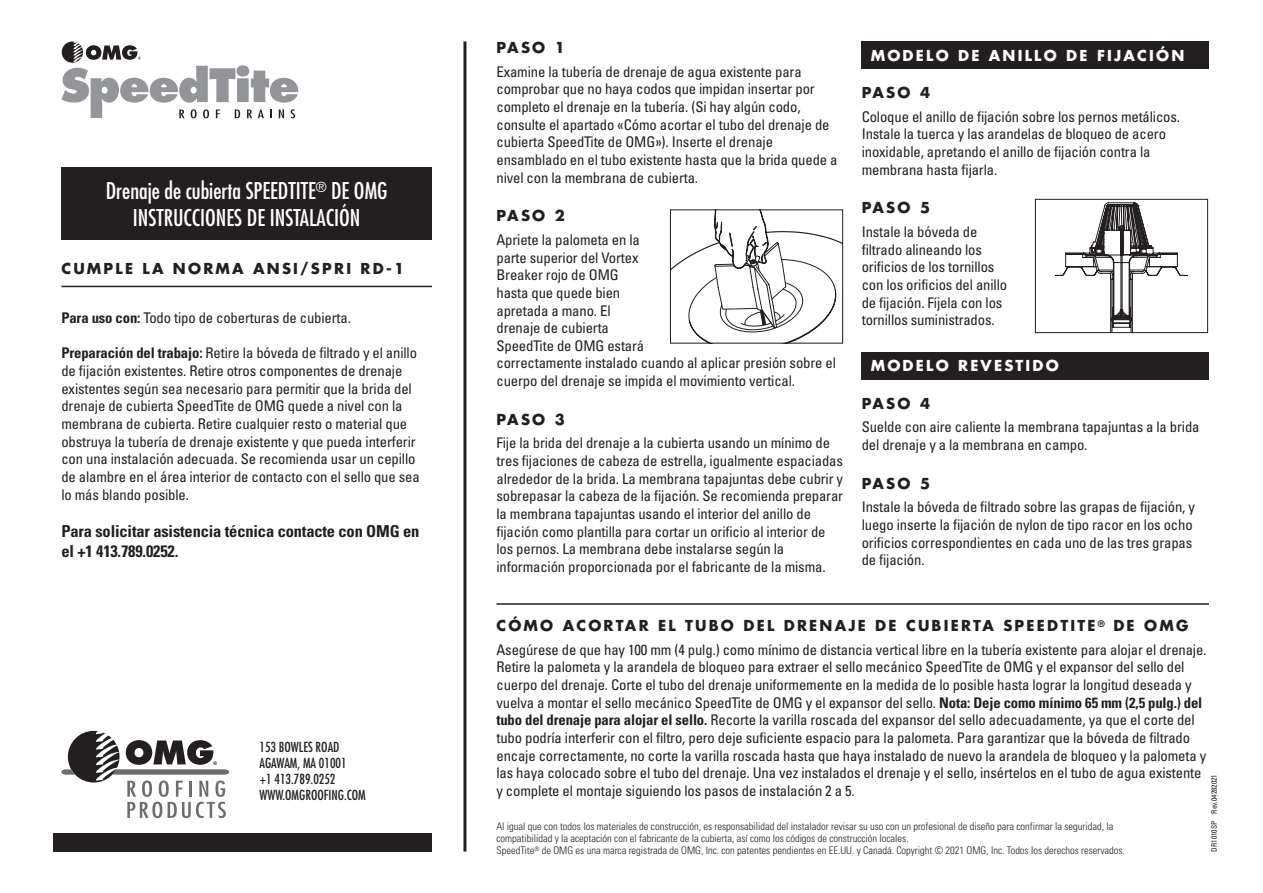
<style>
.page{position:relative;width:1263px;height:893px;background:#fff}
.page>*{position:absolute;margin:0;border:0;box-sizing:border-box;transform-origin:0 0}
.t1{font:condensed 22.5px/27px "Futura";color:#fff;text-align:center}
.t2{font:700 condensed 16.5px/19.8px "Univers";letter-spacing:-.01em;color:#231f20}
.t3{font:condensed 14.7px/17.7px "Univers";letter-spacing:-.01em;color:#231f20}
.t4{font:700 14.7px "Futura";letter-spacing:.15em;color:#231f20}
.t5{font:700 14.7px "Futura";letter-spacing:.15em;color:#fff}
.t6{font:condensed 13.5px/16.2px "Futura";color:#231f20}
.t7{font:300 condensed 10.5px/12px "Univers";color:#231f20}
.t8{font:condensed 7.5px "Univers";color:#231f20}
.s1{font-weight:700}
</style>
<div class="page">
<div style="left:54px;top:833px;width:378px;height:18px;background:#231f20"></div>
<svg style="left:61px;top:731px;width:168px;height:87px"></svg>
<hr style="left:61px;top:286px;width:371px;height:1px;background:#231f20">
<div style="left:61px;top:167px;width:371px;height:72px;background:#231f20"></div>
<hr style="left:463px;top:41px;width:3px;height:810px;background:#231f20">
<svg style="left:61px;top:41px;width:237px;height:77px"></svg>
<div style="left:862px;top:41px;width:347px;height:27px;background:#231f20"></div>
<div style="left:862px;top:352px;width:347px;height:27px;background:#231f20"></div>
<svg style="left:672px;top:211px;width:169px;height:130px"></svg>
<div style="left:670px;top:209px;width:173px;height:134px;border:1px solid #231f20"></div>
<svg style="left:1056px;top:203px;width:131px;height:128px"></svg>
<div style="left:1035px;top:199px;width:173px;height:134px;border:1px solid #231f20"></div>
<hr style="left:496px;top:603px;width:713px;height:2px;background:#231f20">
<h1 class="t1" style="left:106px;top:177px;width:283px">Drenaje de cubierta SPEEDTITE<sup>®</sup> DE OMG<br>INSTRUCCIONES DE INSTALACIÓN</h1>
<p class="t4" style="left:61px;top:258px;width:344px">CUMPLE LA NORMA ANSI/SPRI RD-1</p>
<p class="t3" style="left:61px;top:308px;width:291px"><span class="s1">Para uso con:</span> Todo tipo de coberturas de cubierta.</p>
<p class="t3" style="left:61px;top:344px;width:360px"><span class="s1">Preparación del trabajo:</span> Retire la bóveda de filtrado y el anillo de fijación existentes. Retire otros componentes de drenaje existentes según sea necesario para permitir que la brida del drenaje de cubierta SpeedTite de OMG quede a nivel con la membrana de cubierta. Retire cualquier resto o material que obstruya la tubería de drenaje existente y que pueda interferir con una instalación adecuada. Se recomienda usar un cepillo de alambre en el área interior de contacto con el sello que sea lo más blando posible.</p>
<p class="t2" style="left:61px;top:521px;width:360px">Para solicitar asistencia técnica contacte con OMG en el +1 413.789.0252.</p>
<p class="t6" style="left:259px;top:738px;width:108px">153 BOWLES ROAD<br>AGAWAM, MA 01001<br>+1 413.789.0252<br>WWW.OMGROOFING.COM</p>
<p class="t4" style="left:496px;top:38px;width:70px">PASO 1</p>
<p class="t3" style="left:496px;top:62px;width:343px">Examine la tubería de drenaje de agua existente para comprobar que no haya codos que impidan insertar por completo el drenaje en la tubería. (Si hay algún codo, consulte el apartado «Cómo acortar el tubo del drenaje de cubierta SpeedTite de OMG»). Inserte el drenaje ensamblado en el tubo existente hasta que la brida quede a nivel con la membrana de cubierta.</p>
<p class="t4" style="left:496px;top:206px;width:70px">PASO 2</p>
<p class="t3" style="left:496px;top:230px;width:341px">Apriete la palometa en la<br>parte superior del Vortex<br>Breaker rojo de OMG<br>hasta que quede bien<br>apretada a mano. El<br>drenaje de cubierta<br>SpeedTite de OMG estará<br>correctamente instalado cuando al aplicar presión sobre el cuerpo del drenaje se impida el movimiento vertical.</p>
<p class="t4" style="left:496px;top:409px;width:70px">PASO 3</p>
<p class="t3" style="left:496px;top:434px;width:348px">Fije la brida del drenaje a la cubierta usando un mínimo de tres fijaciones de cabeza de estrella, igualmente espaciadas alrededor de la brida. La membrana tapajuntas debe cubrir y sobrepasar la cabeza de la fijación. Se recomienda preparar la membrana tapajuntas usando el interior del anillo de fijación como plantilla para cortar un orificio al interior de los pernos. La membrana debe instalarse según la información proporcionada por el fabricante de la misma.</p>
<p class="t5" style="left:871px;top:46px;width:315px">MODELO DE ANILLO DE FIJACIÓN</p>
<p class="t4" style="left:862px;top:83px;width:70px">PASO 4</p>
<p class="t3" style="left:862px;top:107px;width:320px">Coloque el anillo de fijación sobre los pernos metálicos.<br>Instale la tuerca y las arandelas de bloqueo de acero inoxidable, apretando el anillo de fijación contra la membrana hasta fijarla.</p>
<p class="t4" style="left:862px;top:198px;width:70px">PASO 5</p>
<p class="t3" style="left:862px;top:222px;width:147px">Instale la bóveda de filtrado alineando los orificios de los tornillos con los orificios del anillo de fijación. Fíjela con los tornillos suministrados.</p>
<p class="t5" style="left:871px;top:356px;width:190px">MODELO REVESTIDO</p>
<p class="t4" style="left:862px;top:393px;width:70px">PASO 4</p>
<p class="t3" style="left:862px;top:418px;width:339px">Suelde con aire caliente la membrana tapajuntas a la brida del drenaje y a la membrana en campo.</p>
<p class="t4" style="left:862px;top:473px;width:70px">PASO 5</p>
<p class="t3" style="left:862px;top:498px;width:335px">Instale la bóveda de filtrado sobre las grapas de fijación, y luego inserte la fijación de nylon de tipo racor en los ocho orificios correspondientes en cada uno de las tres grapas de fijación.</p>
<p class="t4" style="left:496px;top:616px;width:693px">CÓMO ACORTAR EL TUBO DEL DRENAJE DE CUBIERTA SPEEDTITE<sup>®</sup> DE OMG</p>
<p class="t3" style="left:496px;top:640px;width:712px">Asegúrese de que hay 100 mm (4 pulg.) como mínimo de distancia vertical libre en la tubería existente para alojar el drenaje.<br>Retire la palometa y la arandela de bloqueo para extraer el sello mecánico SpeedTite de OMG y el expansor del sello del cuerpo del drenaje. Corte el tubo del drenaje uniformemente en la medida de lo posible hasta lograr la longitud deseada y vuelva a montar el sello mecánico SpeedTite de OMG y el expansor del sello. <span class="s1">Nota: Deje como mínimo 65 mm (2,5 pulg.) del tubo del drenaje para alojar el sello.</span> Recorte la varilla roscada del expansor del sello adecuadamente, ya que el corte del tubo podría interferir con el filtro, pero deje suficiente espacio para la palometa. Para garantizar que la bóveda de filtrado encaje correctamente, no corte la varilla roscada hasta que haya instalado de nuevo la arandela de bloqueo y la palometa y las haya colocado sobre el tubo del drenaje. Una vez instalados el drenaje y el sello, insértelos en el tubo de agua existente y complete el montaje siguiendo los pasos de instalación 2 a 5.</p>
<p class="t8" style="left:1209px;top:851px;width:79px;rotate:-90deg">DR1010SP Rev.04282021</p>
<p class="t7" style="left:496px;top:820px;width:630px">Al igual que con todos los materiales de construcción, es responsabilidad del instalador revisar su uso con un profesional de diseño para confirmar la seguridad, la compatibilidad y la aceptación con el fabricante de la cubierta, así como los códigos de construcción locales.<br>SpeedTite<sup>®</sup> de OMG es una marca registrada de OMG, Inc. con patentes pendientes en EE.UU. y Canadá. Copyright © 2021 OMG, Inc. Todos los derechos reservados.</p>
</div>
